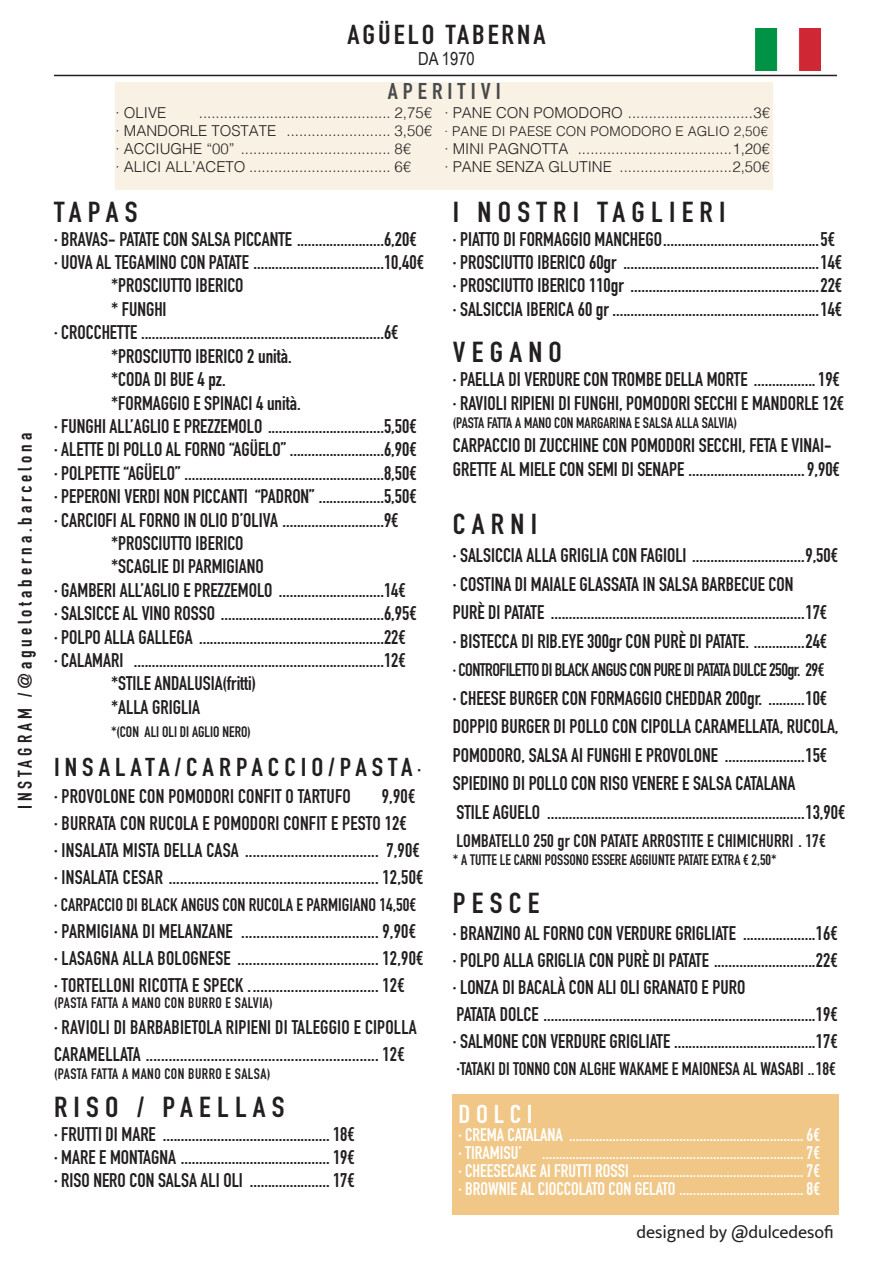
<style>
.page{position:relative;width:893px;height:1263px;background:#fff}
.page>*{position:absolute;margin:0;border:0;box-sizing:border-box;transform-origin:0 0}
.t1{font:700 28.5px "DIN Condensed";letter-spacing:.2em;color:#231f20;scale:1.1 1}
.t2{font:700 27px "DIN Condensed";letter-spacing:.1em;color:#231f20;scale:1.1 1}
.t3{font:700 25.5px "DIN Condensed";letter-spacing:.18em;color:#231f20;scale:1.1 1}
.t4{font:700 25.5px "DIN Condensed";letter-spacing:.2em;color:#fff;scale:1.1 1}
.t5{font:700 22.5px "DIN Condensed";letter-spacing:.2em;color:#494a4b;scale:1.1 1}
.t6{font:700 19.5px/27px "DIN Condensed";color:#231f20}
.t7{font:700 19.5px "DIN Condensed";letter-spacing:.2em;color:#231f20}
.t8{font:700 18px/18px "DIN Condensed";color:#fff;text-align:justify}
.t9{font:700 18px "DIN Condensed";color:#231f20}
.t10{font:700 18px "DIN Condensed";letter-spacing:-.03em;color:#231f20}
.t11{font:18px "Mukta Mahee";color:#231f20}
.t12{font:18px "Arial Narrow";color:#231f20}
.t13{font:300 15px/18px "Helvetica";color:#231f20}
.t14{font:700 15px "DIN Condensed";color:#231f20}
.t15{font:700 15px "DIN Condensed";letter-spacing:.03em;color:#231f20}
.t16{font:300 13.5px "Helvetica";letter-spacing:.01em;color:#231f20}
.s1{font-size:19.5px}
</style>
<div class="page">
<div style="left:453px;top:1094px;width:386px;height:121px;background:#f0c786"></div>
<hr style="left:54px;top:75px;width:783px;height:1px;background:#231f20">
<div style="left:116px;top:83px;width:657px;height:107px;background:#f9f2e4"></div>
<img style="left:756px;top:28px;width:64px;height:43px">
<p class="t7" style="left:18px;top:809px;width:377px;rotate:-90deg">INSTAGRAM /@aguelotaberna.barcelona</p>
<h2 class="t2" style="left:347px;top:24px;width:182px">AGÜELO TABERNA</h2>
<p class="t12" style="left:418px;top:48px;width:58px">DA 1970</p>
<p class="t5" style="left:388px;top:83px;width:104px">APERITIVI</p>
<p class="t13" style="left:116px;top:105px;width:52px">· OLIVE</p>
<p class="t13" style="left:116px;top:105px;width:318px;text-indent:83px">.............................................. 2,75€ · MANDORLE TOSTATE ......................... 3,50€ · ACCIUGHE “00” .................................... 8€<br>· ALICI ALL’ACETO .................................. 6€</p>
<p class="t13" style="left:444px;top:105px;width:327px">· PANE CON POMODORO ..............................3€</p>
<p class="t16" style="left:444px;top:126px;width:325px">· PANE DI PAESE CON POMODORO E AGLIO 2,50€</p>
<p class="t13" style="left:444px;top:141px;width:327px">· MINI PAGNOTTA .....................................1,20€ · PANE SENZA GLUTINE ...........................2,50€</p>
<h1 class="t1" style="left:54px;top:202px;width:78px">TAPAS</h1>
<p class="t6" style="left:54px;top:228px;width:364px">· BRAVAS- PATATE CON SALSA PICCANTE ........................6,20€</p>
<p class="t6" style="left:54px;top:251px;width:371px">· UOVA AL TEGAMINO CON PATATE ....................................10,40€</p>
<p class="t6" style="left:111px;top:275px;width:134px">*PROSCIUTTO IBERICO</p>
<p class="t6" style="left:111px;top:298px;width:57px">* FUNGHI</p>
<p class="t6" style="left:54px;top:322px;width:346px">· CROCCHETTE ...................................................................6€</p>
<p class="t6" style="left:111px;top:345px;width:182px">*PROSCIUTTO IBERICO 2 unità.</p>
<p class="t6" style="left:111px;top:368px;width:116px">*CODA DI BUE 4 pz.</p>
<p class="t6" style="left:111px;top:392px;width:191px">*FORMAGGIO E SPINACI 4 unità.</p>
<p class="t6" style="left:54px;top:415px;width:364px">· FUNGHI ALL’AGLIO E PREZZEMOLO ................................5,50€</p>
<p class="t6" style="left:54px;top:439px;width:364px">· ALETTE DI POLLO AL FORNO “AGÜELO” ..........................6,90€</p>
<p class="t6" style="left:54px;top:462px;width:364px">· POLPETTE “AGÜELO” .......................................................8,50€</p>
<p class="t6" style="left:54px;top:485px;width:364px">· PEPERONI VERDI NON PICCANTI “PADRON” ..................5,50€</p>
<p class="t6" style="left:54px;top:509px;width:346px">· CARCIOFI AL FORNO IN OLIO D’OLIVA ............................9€</p>
<p class="t6" style="left:111px;top:532px;width:134px">*PROSCIUTTO IBERICO</p>
<p class="t6" style="left:111px;top:556px;width:154px">*SCAGLIE DI PARMIGIANO</p>
<p class="t6" style="left:54px;top:579px;width:353px">· GAMBERI ALL’AGLIO E PREZZEMOLO .............................14€</p>
<p class="t6" style="left:54px;top:602px;width:364px">· SALSICCE AL VINO ROSSO .............................................6,95€</p>
<p class="t6" style="left:54px;top:626px;width:353px">· POLPO ALLA GALLEGA ...................................................22€</p>
<p class="t6" style="left:54px;top:649px;width:353px">· CALAMARI .....................................................................12€</p>
<p class="t6" style="left:111px;top:673px;width:147px">*STILE ANDALUSIA(fritti)</p>
<p class="t6" style="left:111px;top:696px;width:91px">*ALLA GRIGLIA</p>
<p class="t14" style="left:111px;top:726px;width:141px">*(CON ALI OLI DI AGLIO NERO)</p>
<h3 class="t3" style="left:54px;top:757px;width:335px">INSALATA/CARPACCIO/PASTA<span class="s1">·</span></h3>
<p class="t6" style="left:54px;top:785px;width:298px">· PROVOLONE CON POMODORI CONFIT O TARTUFO</p>
<p class="t6" style="left:54px;top:785px;width:371px;text-indent:328px">9,90€ · BURRATA CON RUCOLA E POMODORI CONFIT E PESTO 12€<br>· INSALATA MISTA DELLA CASA ................................... 7,90€ · INSALATA CESAR ....................................................... 12,50€</p>
<p class="t9" style="left:54px;top:898px;width:364px">· CARPACCIO DI BLACK ANGUS CON RUCOLA E PARMIGIANO 14,50€</p>
<p class="t6" style="left:54px;top:920px;width:371px">· PARMIGIANA DI MELANZANE .................................... 9,90€ · LASAGNA ALLA BOLOGNESE ..................................... 12,90€ · TORTELLONI RICOTTA E SPECK .................................. 12€</p>
<p class="t15" style="left:54px;top:997px;width:220px">(PASTA FATTA A MANO CON BURRO E SALVIA)</p>
<p class="t6" style="left:54px;top:1016px;width:364px">· RAVIOLI DI BARBABIETOLA RIPIENI DI TALEGGIO E CIPOLLA<br>CARAMELLATA ............................................................. 12€</p>
<p class="t15" style="left:54px;top:1068px;width:218px">(PASTA FATTA A MANO CON BURRO E SALSA)</p>
<h1 class="t1" style="left:54px;top:1097px;width:211px">RISO / PAELLAS</h1>
<p class="t6" style="left:54px;top:1125px;width:302px;line-height:23.4px;text-align:justify">· FRUTTI DI MARE .............................................. 18€ · MARE E MONTAGNA ......................................... 19€ · RISO NERO CON SALSA ALI OLI ...................... 17€</p>
<h1 class="t1" style="left:453px;top:202px;width:249px">I NOSTRI TAGLIERI</h1>
<p class="t6" style="left:453px;top:230px;width:391px;line-height:23.4px">· PIATTO DI FORMAGGIO MANCHEGO...........................................5€ · PROSCIUTTO IBERICO 60gr ......................................................14€ · PROSCIUTTO IBERICO 110gr ....................................................22€ · SALSICCIA IBERICA 60 gr .........................................................14€</p>
<h1 class="t1" style="left:453px;top:341px;width:101px">VEGANO</h1>
<p class="t6" style="left:453px;top:369px;width:393px;line-height:24px">· PAELLA DI VERDURE CON TROMBE DELLA MORTE .................19€ · RAVIOLI RIPIENI DI FUNGHI, POMODORI SECCHI E MANDORLE 12€</p>
<p class="t14" style="left:453px;top:417px;width:286px">(PASTA FATTA A MANO CON MARGARINA E SALSA ALLA SALVIA)</p>
<p class="t6" style="left:453px;top:435px;width:389px;line-height:24px">CARPACCIO DI ZUCCHINE CON POMODORI SECCHI, FETA E VINAI-<br>GRETTE AL MIELE CON SEMI DI SENAPE ................................9,90€</p>
<h1 class="t1" style="left:453px;top:513px;width:78px">CARNI</h1>
<p class="t6" style="left:453px;top:544px;width:387px;line-height:28.5px">· SALSICCIA ALLA GRIGLIA CON FAGIOLI ...............................9,50€ · COSTINA DI MAIALE GLASSATA IN SALSA BARBECUE CON<br>PURÈ DI PATATE ......................................................................17€<br>· BISTECCA DI RIB.EYE 300gr CON PURÈ DI PATATE. ..............24€</p>
<p class="t10" style="left:453px;top:663px;width:373px">· CONTROFILETTO DI BLACK ANGUS CON PURE DI PATATA DULCE 250gr. 29€</p>
<p class="t6" style="left:453px;top:686px;width:394px;line-height:28.5px">· CHEESE BURGER CON FORMAGGIO CHEDDAR 200gr. ..........10€ DOPPIO BURGER DI POLLO CON CIPOLLA CARAMELLATA, RUCOLA, POMODORO, SALSA AI FUNGHI E PROVOLONE ......................15€ SPIEDINO DI POLLO CON RISO VENERE E SALSA CATALANA<br>STILE AGUELO .......................................................................13,90€</p>
<p class="t9" style="left:456px;top:834px;width:371px">LOMBATELLO 250 gr CON PATATE ARROSTITE E CHIMICHURRI . 17€</p>
<p class="t14" style="left:453px;top:855px;width:325px">* A TUTTE LE CARNI POSSONO ESSERE AGGIUNTE PATATE EXTRA € 2,50*</p>
<h1 class="t1" style="left:453px;top:892px;width:80px">PESCE</h1>
<p class="t6" style="left:453px;top:922px;width:386px">· BRANZINO AL FORNO CON VERDURE GRIGLIATE ....................16€ · POLPO ALLA GRIGLIA CON PURÈ DI PATATE ............................22€ · LONZA DI BACALÀ CON ALI OLI GRANATO E PURO<br>PATATA DOLCE ...........................................................................19€ · SALMONE CON VERDURE GRIGLIATE .......................................17€</p>
<p class="t9" style="left:456px;top:1062px;width:381px"><span class="s1">·</span>TATAKI DI TONNO CON ALGHE WAKAME E MAIONESA AL WASABI ..18€</p>
<h3 class="t4" style="left:459px;top:1104px;width:69px">DOLCI</h3>
<p class="t8" style="left:459px;top:1128px;width:363px">· CREMA CATALANA ...................................................................... 6€ · TIRAMISU’ .............................................................................. 7€ · CHEESECAKE AI FRUTTI ROSSI ................................................... 7€ · BROWNIE AL CIOCCOLATO CON GELATO ..................................... 8€</p>
<p class="t11" style="left:636px;top:1221px;width:199px">designed by @dulcedesofi</p>
</div>
